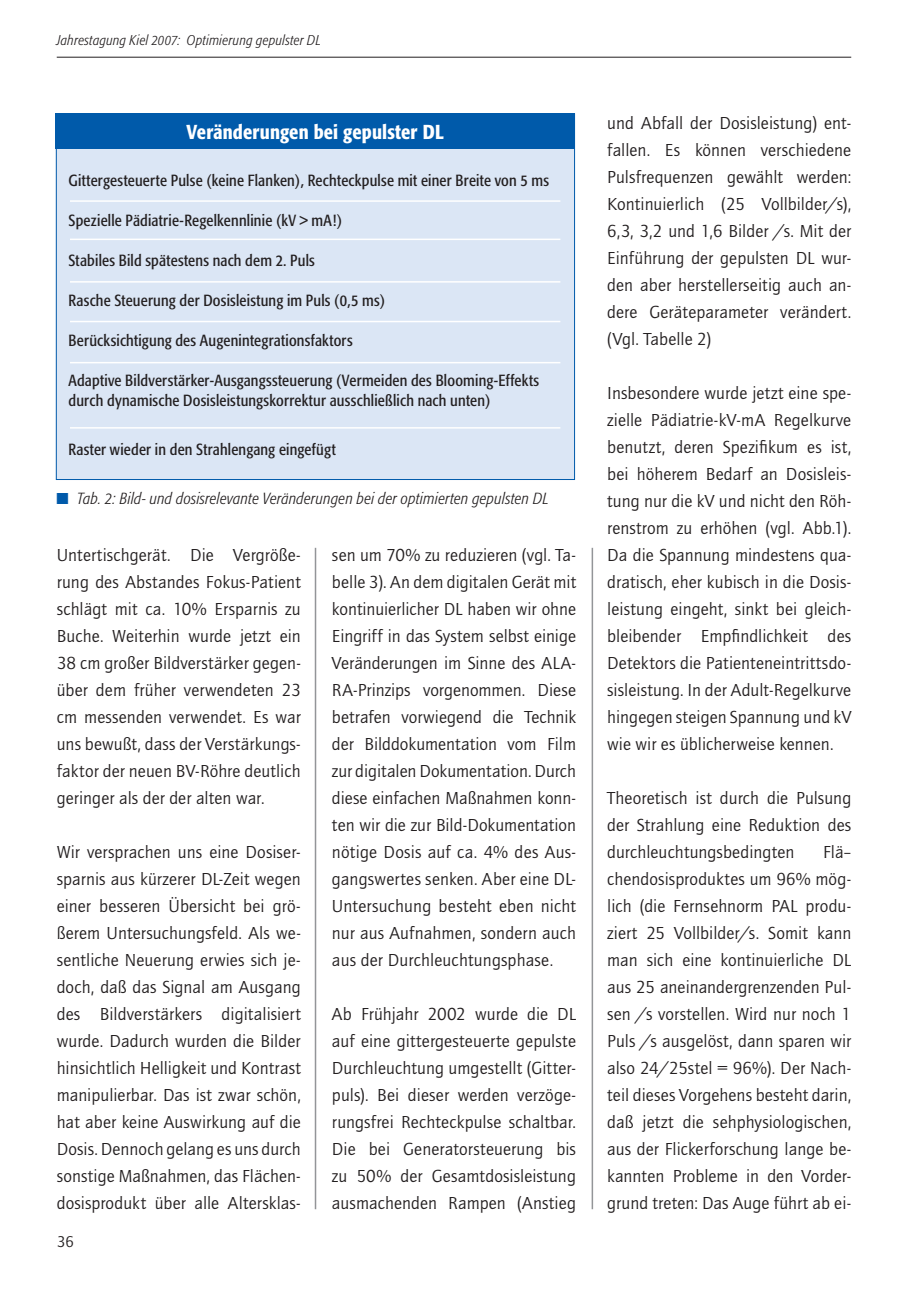
<style>
.page{position:relative;width:908px;height:1304px;background:#fff}
.page>*{position:absolute;margin:0;border:0;box-sizing:border-box;transform-origin:0 0}
.t1{font:500 condensed 20px "Formata";letter-spacing:.01em;color:#fff}
.t2{font:18px/27px "Quay";letter-spacing:.005em;color:#231f20;text-align:justify}
.t3{font:condensed 16px/20px "Formata";letter-spacing:.015em;color:#231f20}
.t4{font:italic 300 condensed 16px "Formata";letter-spacing:.015em;color:#231f20}
.t5{font:16px "Quay";color:#231f20}
.t6{font:italic 300 condensed 14px "Formata";letter-spacing:.025em;color:#231f20}
.s1{color:#005aaa}
</style>
<div class="page">
<hr style="left:57px;top:57px;width:793px;height:1px;background:#231f20">
<hr style="left:314px;top:548px;width:2px;height:661px;background:#939598">
<hr style="left:591px;top:548px;width:2px;height:661px;background:#939598">
<div style="left:56px;top:114px;width:518px;height:366px;background:#dbe6f5"></div>
<div style="left:56px;top:113px;width:518px;height:36px;background:#005aaa"></div>
<hr style="left:70px;top:200px;width:490px;height:2px;background:#fff">
<hr style="left:70px;top:239px;width:490px;height:1px;background:#fff">
<hr style="left:70px;top:281px;width:490px;height:2px;background:#fff">
<hr style="left:70px;top:321px;width:490px;height:1px;background:#fff">
<hr style="left:70px;top:362px;width:490px;height:1px;background:#fff">
<hr style="left:70px;top:427px;width:490px;height:2px;background:#fff">
<p class="t6" style="left:57px;top:34px;width:266px">Jahrestagung Kiel 2007: Optimierung gepulster DL</p>
<p class="t1" style="left:186px;top:123px;width:258px">Veränderungen bei gepulster DL</p>
<p class="t3" style="left:69px;top:172px;width:482px">Gittergesteuerte Pulse (keine Flanken), Rechteckpulse mit einer Breite von 5 ms</p>
<p class="t3" style="left:69px;top:212px;width:275px">Spezielle Pädiatrie-Regelkennlinie (kV &gt; mA!)</p>
<p class="t3" style="left:69px;top:252px;width:248px">Stabiles Bild spätestens nach dem 2. Puls</p>
<p class="t3" style="left:69px;top:292px;width:318px">Rasche Steuerung der Dosisleistung im Puls (0,5 ms)</p>
<p class="t3" style="left:69px;top:332px;width:285px">Berücksichtigung des Augenintegrationsfaktors</p>
<p class="t3" style="left:69px;top:372px;width:472px">Adaptive Bildverstärker-Ausgangssteuerung (Vermeiden des Blooming-Effekts durch dynamische Dosisleistungskorrektur ausschließlich nach unten)</p>
<p class="t3" style="left:69px;top:441px;width:268px">Raster wieder in den Strahlengang eingefügt</p>
<p class="t4" style="left:56px;top:491px;width:494px"><span class="s1">■</span> Tab. 2: Bild- und dosisrelevante Veränderungen bei der optimierten gepulsten DL</p>
<p class="t2" style="left:57px;top:543px;width:245px">Untertischgerät. Die Vergröße&shy;rung des Abstandes Fokus-Patient schlägt mit ca. 10% Ersparnis zu Buche. Weiterhin wurde jetzt ein 38 cm großer Bildverstärker gegen&shy;über dem früher verwendeten 23 cm messenden verwendet. Es war uns bewußt, dass der Verstärkungs&shy;faktor der neuen BV-Röhre deutlich geringer als der der alten war.</p>
<p class="t2" style="left:57px;top:840px;width:245px">Wir versprachen uns eine Dosiser&shy;sparnis aus kürzerer DL-Zeit wegen einer besseren Übersicht bei grö&shy;ßerem Untersuchungsfeld. Als we&shy;sentliche Neuerung erwies sich je&shy;doch, daß das Signal am Ausgang des Bildverstärkers digitalisiert wurde. Dadurch wurden die Bilder hinsichtlich Helligkeit und Kontrast manipulierbar. Das ist zwar schön, hat aber keine Auswirkung auf die Dosis. Dennoch gelang es uns durch sonstige Maßnahmen, das Flächen&shy;dosisprodukt über alle Altersklas-</p>
<p class="t5" style="left:57px;top:1235px;width:19px">36</p>
<p class="t2" style="left:332px;top:543px;width:245px">sen um 70% zu reduzieren (vgl. Ta&shy;belle 3). An dem digitalen Gerät mit kontinuierlicher DL haben wir ohne Eingriff in das System selbst einige Veränderungen im Sinne des ALA-RA-Prinzips vorgenommen. Diese betrafen vorwiegend die Technik der Bilddokumentation vom Film zur digitalen Dokumentation. Durch diese einfachen Maßnahmen konn&shy;ten wir die zur Bild-Dokumentation nötige Dosis auf ca. 4% des Aus&shy;gangswertes senken. Aber eine DL-Untersuchung besteht eben nicht nur aus Aufnahmen, sondern auch aus der Durchleuchtungsphase.</p>
<p class="t2" style="left:332px;top:1002px;width:245px">Ab Frühjahr 2002 wurde die DL auf eine gittergesteuerte gepulste Durchleuchtung umgestellt (Gitter&shy;puls). Bei dieser werden verzöge&shy;rungsfrei Rechteckpulse schaltbar.<br>Die bei Generatorsteuerung bis zu 50% der Gesamtdosisleistung ausmachenden Rampen (Anstieg</p>
<p class="t2" style="left:607px;top:111px;width:245px">und Abfall der Dosisleistung) ent&shy;fallen. Es können verschiedene Pulsfrequenzen gewählt werden:<br>Kontinuierlich (25 Vollbilder/s), 6,3, 3,2 und 1,6 Bilder /s. Mit der Einführung der gepulsten DL wur&shy;den aber herstellerseitig auch an&shy;dere Geräteparameter verändert. (Vgl. Tabelle 2)</p>
<p class="t2" style="left:607px;top:381px;width:245px">Insbesondere wurde jetzt eine spe&shy;zielle Pädiatrie-kV-mA Regelkurve benutzt, deren Spezifikum es ist, bei höherem Bedarf an Dosisleis&shy;tung nur die kV und nicht den Röh&shy;renstrom zu erhöhen (vgl. Abb.1).<br>Da die Spannung mindestens qua&shy;dratisch, eher kubisch in die Dosis&shy;leistung eingeht, sinkt bei gleich&shy;bleibender Empfindlichkeit des Detektors die Patienteneintrittsdo&shy;sisleistung. In der Adult-Regelkurve hingegen steigen Spannung und kV wie wir es üblicherweise kennen.</p>
<p class="t2" style="left:607px;top:786px;width:245px">Theoretisch ist durch die Pulsung der Strahlung eine Reduktion des durchleuchtungsbedingten</p>
<p class="t2" style="left:607px;top:840px;width:245px;text-indent:216px">Flä– chendosisproduktes um 96% mög&shy;lich (die Fernsehnorm PAL produ&shy;ziert 25 Vollbilder/s. Somit kann man sich eine kontinuierliche DL aus 25 aneinandergrenzenden Pul&shy;sen /s vorstellen. Wird nur noch 1<br>Puls /s ausgelöst, dann sparen wir also 24/25stel = 96%). Der Nach&shy;teil dieses Vorgehens besteht darin, daß jetzt die sehphysiologischen, aus der Flickerforschung lange be&shy;kannten Probleme in den Vorder&shy;grund treten: Das Auge führt ab ei-</p>
</div>
